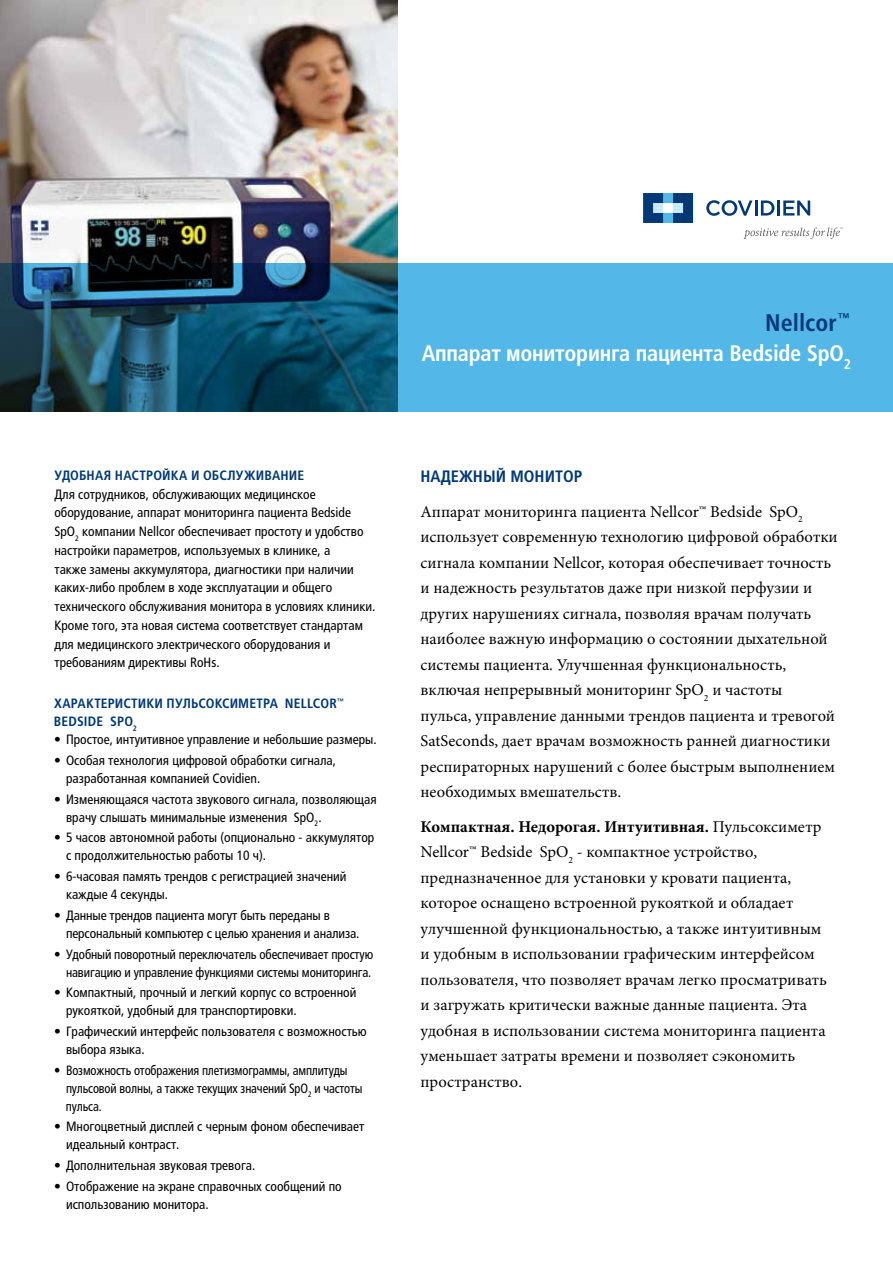
<style>
.page{position:relative;width:893px;height:1263px;background:#fff}
.page>*{position:absolute;margin:0;border:0;box-sizing:border-box;transform-origin:0 0}
.t1{font:700 condensed 24px "Frutiger LTCYR";color:#003878}
.t2{font:700 condensed 22.5px "Frutiger LTCYR";letter-spacing:-.01em;color:#fff}
.t3{font:16.5px/25.5px "Minion Pro";color:#000}
.t4{font:700 condensed 16.5px "Frutiger LTCYR";color:#003878}
.t5{font:condensed 13.5px/18.8px "Frutiger LTCYR";color:#000}
.t6{font:condensed 13.5px/18px "Frutiger LTCYR";color:#000;scale:.93 1}
.t7{font:condensed 13.5px/18px "Frutiger LTCYR";color:#000;text-align:right;scale:.96 1}
.t8{font:700 condensed 13.5px "Frutiger LTCYR";letter-spacing:.015em;color:#003878}
.s1{font-weight:700}
</style>
<div class="page">
<img style="left:0;top:0;width:398px;height:263px">
<svg style="left:0;top:263px;width:893px;height:149px;background:#3786ac"></svg>
<svg style="left:706px;top:200px;width:68px;height:16px"></svg>
<hr style="left:777px;top:200px;width:3px;height:16px;background:#003878">
<svg style="left:783px;top:200px;width:27px;height:16px"></svg>
<div style="left:663px;top:193px;width:10px;height:10px;background:#53b7e8"></div>
<div style="left:663px;top:213px;width:10px;height:10px;background:#53b7e8"></div>
<svg style="left:643px;top:193px;width:20px;height:30px"></svg>
<svg style="left:673px;top:193px;width:20px;height:30px"></svg>
<svg style="left:743px;top:227px;width:100px;height:12px"></svg>
<p class="t8" style="left:54px;top:468px;width:251px">УДОБНАЯ НАСТРОЙКА И ОБСЛУЖИВАНИЕ</p>
<p class="t5" style="left:54px;top:484px;width:322px">Для сотрудников, обслуживающих медицинское оборудование, аппарат мониторинга пациента Bedside SpO<sub>2</sub> компании Nellcor обеспечивает простоту и удобство настройки параметров, используемых в клинике, а<br>также замены аккумулятора, диагностики при наличии каких-либо проблем в ходе эксплуатации и общего технического обслуживания монитора в условиях клиники.<br>Кроме того, эта новая система соответствует стандартам для медицинского электрического оборудования и требованиям директивы RoHs.</p>
<p class="t8" style="left:54px;top:696px;width:154px">ХАРАКТЕРИСТИКИ Пул ьсоксиметр</p>
<p class="t8" style="left:270px;top:696px;width:76px">А Nellcor<sup>™</sup></p>
<p class="t8" style="left:54px;top:714px;width:84px">Bedside SpO<sub>2</sub></p>
<p class="t5" style="left:54px;top:730px;width:324px">• Простое, интуитивное управление и небольшие размеры.</p>
<p class="t5" style="left:66px;top:751px;width:272px;line-height:18px;text-indent:-12px">• Особая технология цифровой обработки сигнала, разработанная компанией Covidien.</p>
<p class="t5" style="left:66px;top:790px;width:312px;line-height:18px;text-indent:-12px">• Изменяющаяся частота звукового сигнала, позволяющая врачу слышать минимальные изменения SpO<sub>2</sub>.</p>
<p class="t5" style="left:66px;top:829px;width:310px;line-height:18px;text-indent:-12px">• 5 часов автономной работы (опционально - аккумулятор с продолжительностью работы 10 ч).</p>
<p class="t5" style="left:66px;top:867px;width:282px;line-height:18px;text-indent:-12px">• 6-часовая память трендов с регистрацией значений каждые 4 секунды.</p>
<p class="t5" style="left:66px;top:906px;width:295px;line-height:18px;text-indent:-12px">• Данные трендов пациента могут быть переданы в персональный компьютер с целью хранения и анализа.</p>
<p class="t7" style="left:54px;top:945px;width:334px">• Удобный поворотный переключатель обеспечивает простую навигацию и управление функциями системы мониторинга.</p>
<p class="t5" style="left:66px;top:983px;width:292px;line-height:18px;text-indent:-12px">• Компактный, прочный и легкий корпус со встроенной рукояткой, удобный для транспортировки.</p>
<p class="t5" style="left:66px;top:1022px;width:302px;line-height:18px;text-indent:-12px">• Графический интерфейс пользователя с возможностью выбора языка.</p>
<p class="t6" style="left:66px;top:1061px;width:320px;text-indent:-12px">• Возможность отображения плетизмограммы, амплитуды пульсовой волны, а также текущих значений SpO<sub>2</sub> и частоты пульса.</p>
<p class="t5" style="left:66px;top:1118px;width:300px;line-height:18px;text-indent:-12px">• Многоцветный дисплей с черным фоном обеспечивает идеальный контраст.</p>
<p class="t5" style="left:54px;top:1156px;width:203px">• Дополнительная звуковая тревога.</p>
<p class="t5" style="left:66px;top:1177px;width:277px;line-height:18px;text-indent:-12px">• Отображение на экране справочных сообщений по использованию монитора.</p>
<h1 class="t1" style="left:765px;top:309px;width:87px">Nellcor<sup>™</sup></h1>
<h2 class="t2" style="left:422px;top:341px;width:431px">Аппарат мониторинга пациента Bedside SpO<sub>2</sub></h2>
<p class="t4" style="left:421px;top:467px;width:163px">НАДЕЖНЫЙ МОНИТОР</p>
<p class="t3" style="left:421px;top:499px;width:419px">Аппарат мониторинга пациента Nellcor™ Bedside SpO<sub>2 </sub>использует современную технологию цифровой обработки сигнала компании Nellcor, которая обеспечивает точность и надежность результатов даже при низкой перфузии и других нарушениях сигнала, позволяя врачам получать наиболее важную информацию о состоянии дыхательной системы пациента. Улучшенная функциональность, включая непрерывный мониторинг SpO<sub>2</sub> и частоты<br>пульса, управление данными трендов пациента и тревогой SatSeconds, дает врачам возможность ранней диагностики респираторных нарушений с более быстрым выполнением необходимых вмешательств.</p>
<p class="t3" style="left:421px;top:814px;width:408px"><span class="s1">Компактная. Недорогая. Интуитивная.</span> Пульсоксиметр Nellcor™ Bedside SpO<sub>2</sub> - компактное устройство, предназначенное для установки у кровати пациента, которое оснащено встроенной рукояткой и обладает улучшенной функциональностью, а также интуитивным и удобным в использовании графическим интерфейсом пользователя, что позволяет врачам легко просматривать и загружать критически важные данные пациента. Эта удобная в использовании система мониторинга пациента уменьшает затраты времени и позволяет сэкономить пространство.</p>
</div>
